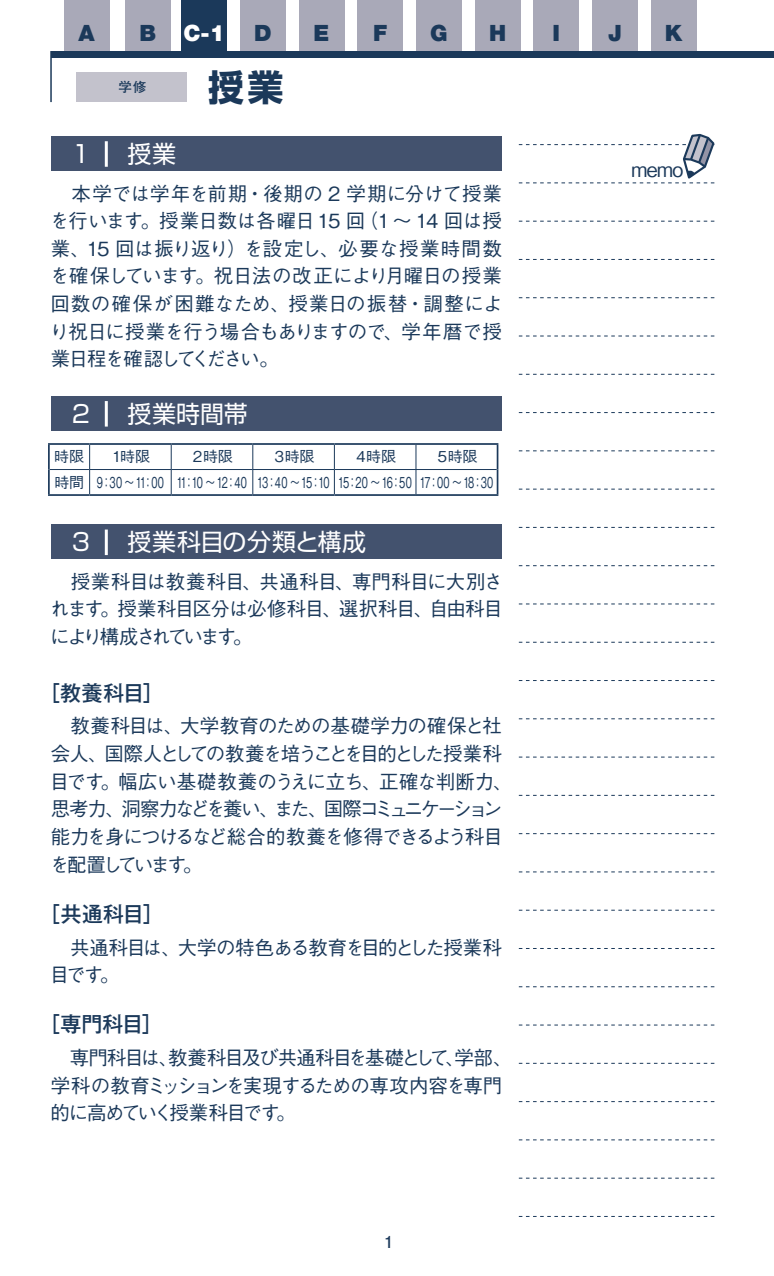
<style>
.page{position:relative;width:774px;height:1276px;background:#fff}
.page>*{position:absolute;margin:0;border:0;box-sizing:border-box;transform-origin:0 0}
.t1{font:700 36px "Shin Go Pro";color:#1b395a}
.t2{font:24px "Shin Go Pro";letter-spacing:.01em;color:#fff}
.t3{font:900 22.5px "Helvetica Neue";color:#1b395a}
.t4{font:900 22.5px "Helvetica Neue";color:#fff}
.t5{font:500 21px "Gothic MB101 Pro";letter-spacing:.01em;color:#1b395a}
.t6{font:500 19.5px/27.6px "Gothic BBB Pro";letter-spacing:-.065em;color:#1b395a;text-align:justify}
.t7{font:500 19.5px/27.6px "Gothic BBB Pro";letter-spacing:-.09em;color:#1b395a}
.t8{font:500 19.5px "Gothic BBB Pr 5";color:#1b395a}
.t9{font:700 16.5px "Futo Go B101 Pro";color:#1b395a}
.t10{font:500 15px/25.5px "Gothic BBB Pro";letter-spacing:-.12em;color:#1b395a}
.t11{font:700 13.5px "Futo Go B101 Pro";color:#1b395a}
</style>
<div class="page">
<hr style="left:48px;top:443px;width:42px;height:2px;background:#1b395a">
<hr style="left:48px;top:445px;width:2px;height:24px;background:#1b395a">
<hr style="left:90px;top:443px;width:81px;height:2px;background:#1b395a">
<hr style="left:171px;top:443px;width:82px;height:2px;background:#1b395a">
<hr style="left:253px;top:443px;width:81px;height:2px;background:#1b395a">
<hr style="left:334px;top:443px;width:82px;height:2px;background:#1b395a">
<hr style="left:416px;top:443px;width:82px;height:2px;background:#1b395a">
<hr style="left:48px;top:469px;width:2px;height:25px;background:#1b395a">
<svg style="left:497px;top:445px;width:1px;height:49px"></svg>
<hr style="left:48px;top:494px;width:42px;height:2px;background:#1b395a">
<hr style="left:90px;top:494px;width:81px;height:2px;background:#1b395a">
<hr style="left:171px;top:494px;width:82px;height:2px;background:#1b395a">
<hr style="left:253px;top:494px;width:81px;height:2px;background:#1b395a">
<hr style="left:334px;top:494px;width:82px;height:2px;background:#1b395a">
<hr style="left:416px;top:494px;width:82px;height:2px;background:#1b395a">
<hr style="left:50px;top:469px;width:40px;height:1px;background:#1b395a">
<hr style="left:90px;top:469px;width:81px;height:1px;background:#1b395a">
<svg style="left:89px;top:445px;width:1px;height:49px"></svg>
<hr style="left:171px;top:469px;width:82px;height:1px;background:#1b395a">
<svg style="left:171px;top:445px;width:1px;height:49px"></svg>
<hr style="left:253px;top:469px;width:81px;height:1px;background:#1b395a">
<svg style="left:252px;top:445px;width:1px;height:49px"></svg>
<hr style="left:334px;top:469px;width:82px;height:1px;background:#1b395a">
<svg style="left:334px;top:445px;width:1px;height:49px"></svg>
<hr style="left:416px;top:469px;width:81px;height:1px;background:#1b395a">
<svg style="left:415px;top:445px;width:1px;height:49px"></svg>
<div style="left:51px;top:396px;width:451px;height:34px;background:#43526e"></div>
<hr style="left:105px;top:401px;width:3px;height:25px;background:#fff">
<div style="left:51px;top:525px;width:451px;height:34px;background:#43526e"></div>
<hr style="left:105px;top:529px;width:3px;height:26px;background:#fff">
<svg style="left:519px;top:1216px;width:195px;height:1px"></svg>
<svg style="left:519px;top:1177px;width:195px;height:1px"></svg>
<svg style="left:519px;top:1139px;width:195px;height:1px"></svg>
<svg style="left:519px;top:1101px;width:195px;height:1px"></svg>
<svg style="left:519px;top:1062px;width:195px;height:2px"></svg>
<svg style="left:519px;top:1024px;width:195px;height:1px"></svg>
<svg style="left:519px;top:986px;width:195px;height:1px"></svg>
<svg style="left:519px;top:948px;width:195px;height:1px"></svg>
<svg style="left:519px;top:909px;width:195px;height:1px"></svg>
<svg style="left:519px;top:871px;width:195px;height:1px"></svg>
<svg style="left:519px;top:833px;width:195px;height:1px"></svg>
<svg style="left:519px;top:795px;width:195px;height:1px"></svg>
<svg style="left:519px;top:756px;width:195px;height:1px"></svg>
<svg style="left:519px;top:718px;width:195px;height:1px"></svg>
<svg style="left:519px;top:680px;width:195px;height:1px"></svg>
<svg style="left:519px;top:642px;width:195px;height:1px"></svg>
<svg style="left:519px;top:603px;width:195px;height:1px"></svg>
<svg style="left:519px;top:565px;width:195px;height:1px"></svg>
<svg style="left:519px;top:527px;width:195px;height:1px"></svg>
<svg style="left:519px;top:488px;width:195px;height:1px"></svg>
<svg style="left:519px;top:450px;width:195px;height:1px"></svg>
<svg style="left:519px;top:412px;width:195px;height:1px"></svg>
<svg style="left:519px;top:374px;width:195px;height:1px"></svg>
<svg style="left:519px;top:335px;width:195px;height:1px"></svg>
<svg style="left:519px;top:297px;width:195px;height:1px"></svg>
<svg style="left:519px;top:259px;width:195px;height:1px"></svg>
<svg style="left:519px;top:221px;width:195px;height:1px"></svg>
<svg style="left:519px;top:133px;width:196px;height:50px"></svg>
<div style="left:51px;top:137px;width:451px;height:34px;background:#43526e"></div>
<hr style="left:105px;top:141px;width:3px;height:26px;background:#fff">
<div style="left:64px;top:0;width:46px;height:51px;background:#a9a9b8"></div>
<div style="left:240px;top:0;width:46px;height:51px;background:#a9a9b8"></div>
<div style="left:298px;top:0;width:46px;height:51px;background:#a9a9b8"></div>
<div style="left:357px;top:0;width:46px;height:51px;background:#a9a9b8"></div>
<div style="left:416px;top:0;width:46px;height:51px;background:#a9a9b8"></div>
<div style="left:475px;top:0;width:45px;height:51px;background:#a9a9b8"></div>
<div style="left:533px;top:0;width:46px;height:51px;background:#a9a9b8"></div>
<div style="left:592px;top:0;width:46px;height:51px;background:#a9a9b8"></div>
<div style="left:651px;top:0;width:45px;height:51px;background:#a9a9b8"></div>
<div style="left:125px;top:0;width:46px;height:51px;background:#a9a9b8"></div>
<svg style="left:50px;top:51px;width:724px;height:52px"></svg>
<div style="left:51px;top:51px;width:723px;height:6px;background:#1b395a"></div>
<div style="left:77px;top:72px;width:110px;height:30px;background:#c3c2cc"></div>
<div style="left:181px;top:0;width:46px;height:51px;background:#1b395a"></div>
<p class="t3" style="left:79px;top:19px;width:18px">A</p>
<p class="t3" style="left:139px;top:19px;width:18px">B</p>
<p class="t3" style="left:254px;top:19px;width:19px">D</p>
<p class="t3" style="left:314px;top:19px;width:17px">E</p>
<p class="t3" style="left:373px;top:19px;width:16px">F</p>
<p class="t3" style="left:430px;top:19px;width:19px">G</p>
<p class="t3" style="left:489px;top:19px;width:19px">H</p>
<p class="t3" style="left:552px;top:19px;width:9px">I</p>
<p class="t3" style="left:608px;top:19px;width:15px">J</p>
<p class="t3" style="left:665px;top:19px;width:19px">K</p>
<p class="t11" style="left:119px;top:76px;width:29px">学修</p>
<p class="t4" style="left:183px;top:19px;width:43px">C-1</p>
<h1 class="t1" style="left:208px;top:59px;width:77px">授業</h1>
<p class="t2" style="left:72px;top:134px;width:20px">1</p>
<p class="t2" style="left:127px;top:134px;width:50px">授業</p>
<p class="t6" style="left:50px;top:177px;width:454px">　本学では学年を前期・後期の 2 学期に分けて授業を行います。授業日数は各曜日 15 回（1 ～ 14 回は授業、15 回は振り返り）を設定し、必要な授業時間数を確保しています。祝日法の改正により月曜日の授業回数の確保が困難なため、授業日の振替・調整により祝日に授業を行う場合もありますので、学年暦で授業日程を確認してください。</p>
<p class="t2" style="left:72px;top:394px;width:20px">2</p>
<p class="t2" style="left:127px;top:394px;width:122px">授業時間帯</p>
<p class="t10" style="left:54px;top:442px;width:31px">時限</p>
<p class="t10" style="left:109px;top:442px;width:42px">１時限</p>
<p class="t10" style="left:190px;top:442px;width:44px">２時限</p>
<p class="t10" style="left:272px;top:442px;width:44px">３時限</p>
<p class="t10" style="left:353px;top:442px;width:44px">４時限</p>
<p class="t10" style="left:54px;top:442px;width:440px;text-indent:381px">５時限時間 9：30 〜 11：00 11：10 〜 12：40 13：40 〜 15：10 15：20 〜 16：50 17：00 〜 18：30</p>
<p class="t2" style="left:72px;top:522px;width:20px">3</p>
<p class="t2" style="left:127px;top:522px;width:240px">授業科目の分類と構成</p>
<p class="t6" style="left:50px;top:565px;width:454px">　授業科目は教養科目、共通科目、専門科目に大別されます。授業科目区分は必修科目、選択科目、自由科目により構成されています。</p>
<p class="t5" style="left:39px;top:675px;width:126px">［教養科目］</p>
<p class="t6" style="left:50px;top:710px;width:464px;text-align:left">　教養科目は、大学教育のための基礎学力の確保と社会人、国際人としての教養を培うことを目的とした授業科目です。幅広い基礎教養のうえに立ち、正確な判断力、思考力、洞察力などを養い、また、国際コミュニケーション能力を身につけるなど総合的教養を修得できるよう科目を配置しています。</p>
<p class="t5" style="left:39px;top:896px;width:126px">［共通科目］</p>
<p class="t6" style="left:50px;top:931px;width:453px">　共通科目は、大学の特色ある教育を目的とした授業科目です。</p>
<p class="t5" style="left:39px;top:1007px;width:125px">［専門科目］</p>
<p class="t7" style="left:51px;top:1041px;width:464px">　専門科目は、教養科目及び共通科目を基礎として、学部、学科の教育ミッションを実現するための専攻内容を専門的に高めていく授業科目です。</p>
<p class="t9" style="left:384px;top:1228px;width:11px">1</p>
<p class="t8" style="left:631px;top:154px;width:53px">memo</p>
</div>
